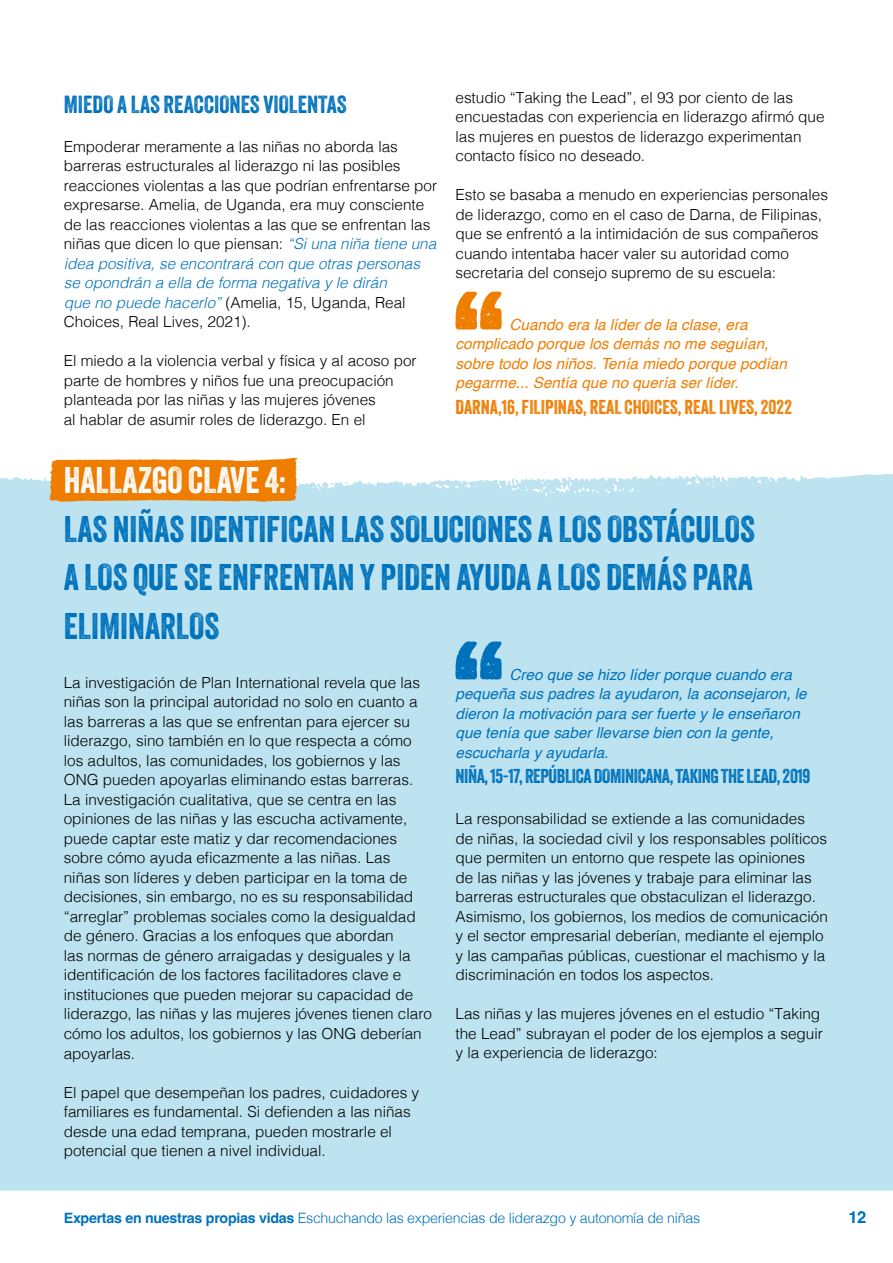
<style>
.page{position:relative;width:893px;height:1263px;background:#fff}
.page>*{position:absolute;margin:0;border:0;box-sizing:border-box;transform-origin:0 0}
.t1{font:36px/48.8px "Veneer";color:#0072bb;text-align:justify}
.t2{font:36px "Veneer";color:#fff}
.t3{font:24px "Veneer";color:#0072bb}
.t4{font:19.5px "Veneer";letter-spacing:-.02em;color:#0072bb}
.t5{font:19.5px "Veneer";color:#ef7d00}
.t6{font:700 16.5px "Helvetica";color:#0072bb}
.t7{font:300 15.3px/19.5px "Helvetica";color:#000}
.t8{font:italic 15.3px/19.5px "Helvetica";color:#0072bb}
.t9{font:italic 15.3px/19.5px "Helvetica";color:#ef7d00}
.t10{font:300 14.25px "Helvetica";letter-spacing:-.02em;color:#0072bb}
.s1{font-style:italic;color:#0072bb}
.s2{font-weight:700}
</style>
<div class="page">
<div style="left:0;top:472px;width:893px;height:719px;background:#bde3f0"></div>
<svg style="left:49px;top:458px;width:249px;height:44px"></svg>
<svg style="left:455px;top:291px;width:47px;height:39px"></svg>
<svg style="left:455px;top:641px;width:47px;height:38px"></svg>
<h2 class="t3" style="left:64px;top:89px;width:284px">MIEDO A LAS REACCIONES VIOLENTAS</h2>
<p class="t7" style="left:64px;top:135px;width:375px">Empoderar meramente a las niñas no aborda las barreras estructurales al liderazgo ni las posibles reacciones violentas a las que podrían enfrentarse por expresarse. Amelia, de Uganda, era muy consciente de las reacciones violentas a las que se enfrentan las niñas que dicen lo que piensan: <span class="s1">“Si una niña tiene una idea positiva, se encontrará con que otras personas se opondrán a ella de forma negativa y le dirán<br>que no puede hacerlo”</span> (Amelia, 15, Uganda, Real Choices, Real Lives, 2021).</p>
<p class="t7" style="left:64px;top:350px;width:354px">El miedo a la violencia verbal y física y al acoso por parte de hombres y niños fue una preocupación planteada por las niñas y las mujeres jóvenes<br>al hablar de asumir roles de liderazgo. En el</p>
<p class="t7" style="left:455px;top:87px;width:371px">estudio “Taking the Lead”, el 93 por ciento de las encuestadas con experiencia en liderazgo afirmó que las mujeres en puestos de liderazgo experimentan contacto físico no deseado.</p>
<p class="t7" style="left:455px;top:184px;width:374px">Esto se basaba a menudo en experiencias personales de liderazgo, como en el caso de Darna, de Filipinas, que se enfrentó a la intimidación de sus compañeros cuando intentaba hacer valer su autoridad como secretaria del consejo supremo de su escuela:</p>
<p class="t9" style="left:455px;top:315px;width:333px;text-indent:54px">Cuando era la líder de la clase, era complicado porque los demás no me seguían, sobre todo los niños. Tenía miedo porque podían pegarme... Sentía que no quería ser líder.</p>
<p class="t5" style="left:455px;top:395px;width:338px">DARNA,16, FILIPINAS, REAL CHOICES, REAL LIVES, 2022</p>
<h1 class="t2" style="left:64px;top:458px;width:224px">HALLAZGO CLAVE 4:</h1>
<h1 class="t1" style="left:64px;top:504px;width:693px">LAS NIÑAS IDENTIFICAN LAS SOLUCIONES A LOS OBSTÁCULOS A LOS QUE SE ENFRENTAN Y PIDEN AYUDA A LOS DEMÁS PARA ELIMINARLOS</h1>
<p class="t7" style="left:64px;top:671px;width:370px">La investigación de Plan International revela que las niñas son la principal autoridad no solo en cuanto a las barreras a las que se enfrentan para ejercer su liderazgo, sino también en lo que respecta a cómo los adultos, las comunidades, los gobiernos y las ONG pueden apoyarlas eliminando estas barreras.<br>La investigación cualitativa, que se centra en las opiniones de las niñas y las escucha activamente, puede captar este matiz y dar recomendaciones sobre cómo ayuda eficazmente a las niñas. Las<br>niñas son líderes y deben participar en la toma de decisiones, sin embargo, no es su responsabilidad “arreglar” problemas sociales como la desigualdad de género. Gracias a los enfoques que abordan<br>las normas de género arraigadas y desiguales y la identificación de los factores facilitadores clave e instituciones que pueden mejorar su capacidad de liderazgo, las niñas y las mujeres jóvenes tienen claro cómo los adultos, los gobiernos y las ONG deberían apoyarlas.</p>
<p class="t7" style="left:64px;top:1081px;width:357px">El papel que desempeñan los padres, cuidadores y familiares es fundamental. Si defienden a las niñas desde una edad temprana, pueden mostrarle el potencial que tienen a nivel individual.</p>
<p class="t8" style="left:455px;top:665px;width:353px;text-indent:54px">Creo que se hizo líder porque cuando era pequeña sus padres la ayudaron, la aconsejaron, le dieron la motivación para ser fuerte y le enseñaron que tenía que saber llevarse bien con la gente, escucharla y ayudarla.</p>
<p class="t4" style="left:455px;top:765px;width:356px">NIÑA, 15-17, REPÚBLICA DOMINICANA, TAKING THE LEAD, 2019</p>
<p class="t7" style="left:455px;top:808px;width:374px">La responsabilidad se extiende a las comunidades<br>de niñas, la sociedad civil y los responsables políticos que permiten un entorno que respete las opiniones<br>de las niñas y las jóvenes y trabaje para eliminar las barreras estructurales que obstaculizan el liderazgo.<br>Asimismo, los gobiernos, los medios de comunicación y el sector empresarial deberían, mediante el ejemplo y las campañas públicas, cuestionar el machismo y la discriminación en todos los aspectos.</p>
<p class="t7" style="left:455px;top:1003px;width:369px">Las niñas y las mujeres jóvenes en el estudio “Taking the Lead” subrayan el poder de los ejemplos a seguir y la experiencia de liderazgo:</p>
<p class="t10" style="left:64px;top:1206px;width:638px"><span class="s2">Expertas en nuestras propias vidas</span> Eschuchando las experiencias de liderazgo y autonomía de niñas</p>
<p class="t6" style="left:848px;top:1207px;width:20px">12</p>
</div>
